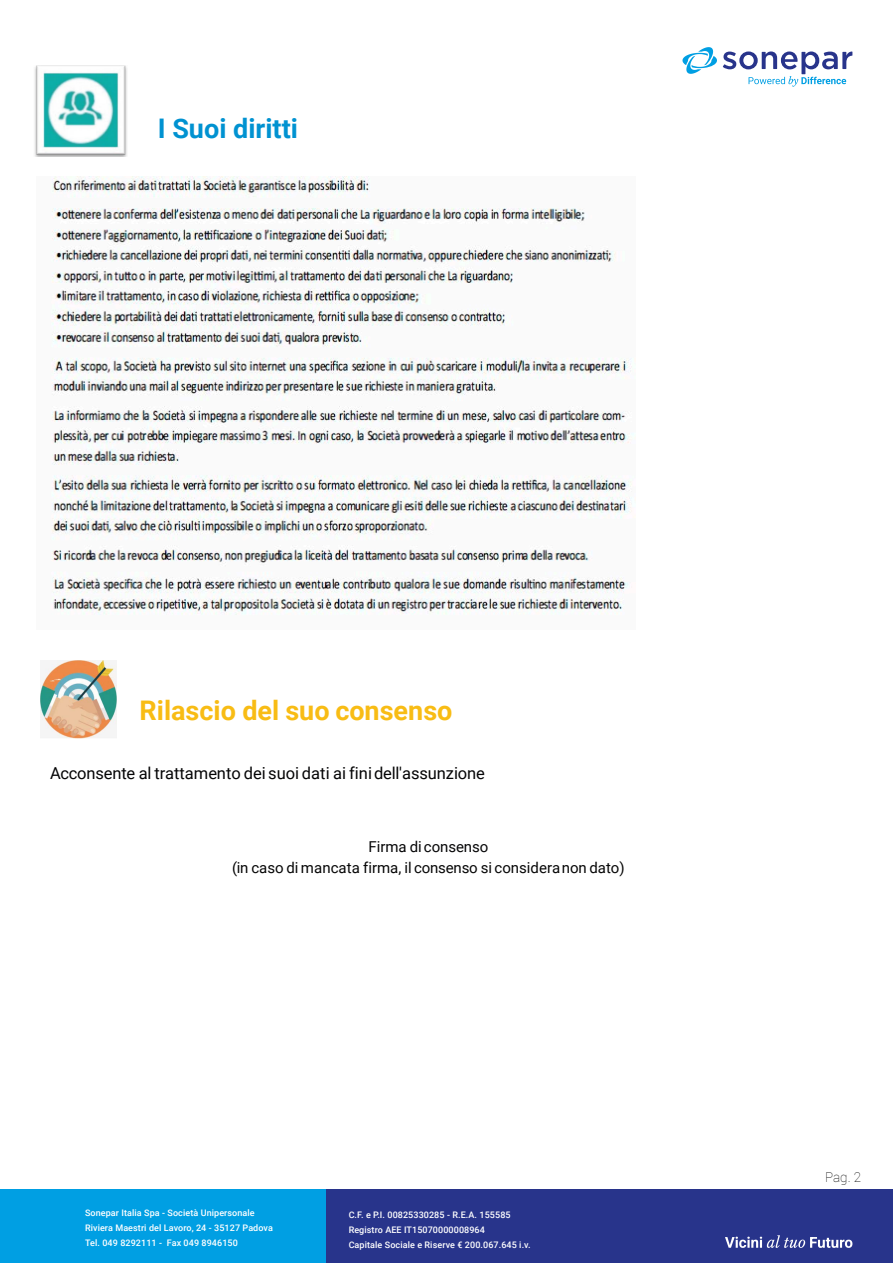
<style>
.page{position:relative;width:893px;height:1263px;background:#fff}
.page>*{position:absolute;margin:0;border:0;box-sizing:border-box;transform-origin:0 0}
.t1{font:700 27px "Roboto";color:#f8bc14}
.t2{font:700 27px "Roboto";color:#0092d1}
.t3{font:16.5px "Roboto";letter-spacing:-.005em;color:#050506}
.t4{font:15px "Roboto";color:#060606}
.t5{font:15px "Roboto";color:#050506}
.t6{font:100 13.5px "Roboto";color:#000}
.t7{font:500 9px/15px "Roboto";letter-spacing:.01em;color:#fff}
</style>
<div class="page">
<svg style="left:682px;top:47px;width:35px;height:27px"></svg>
<svg style="left:723px;top:51px;width:129px;height:36px"></svg>
<div style="left:0;top:1189px;width:326px;height:74px;background:#009fe3"></div>
<div style="left:326px;top:1189px;width:567px;height:74px;background:#28348b"></div>
<svg style="left:725px;top:1235px;width:127px;height:13px"></svg>
<img style="left:34px;top:66px;width:93px;height:91px">
<img style="left:52px;top:177px;width:582px;height:438px">
<img style="left:40px;top:661px;width:77px;height:77px">
<h1 class="t2" style="left:158px;top:109px;width:142px">I Suoi diritti</h1>
<h1 class="t1" style="left:140px;top:691px;width:314px">Rilascio del suo consenso</h1>
<h2 class="t3" style="left:50px;top:761px;width:436px">Acconsente al trattamento dei suoi dati ai fini dell'assunzione</h2>
<h3 class="t5" style="left:368px;top:836px;width:121px">Firma di consenso</h3>
<h3 class="t4" style="left:232px;top:857px;width:394px">(in caso di mancata firma, il consenso si considera non dato)</h3>
<p class="t7" style="left:85px;top:1204px;width:189px">Sonepar Italia Spa - Società Unipersonale<br>Riviera Maestri del Lavoro, 24 - 35127 Padova<br>Tel. 049 8292111 - Fax 049 8946150</p>
<p class="t7" style="left:349px;top:1207px;width:183px">C.F. e P.I. 00825330285 - R.E.A. 155585<br>Registro AEE IT15070000008964<br>Capitale Sociale e Riserve € 200.067.645 i.v.</p>
<h3 class="t6" style="left:825px;top:1168px;width:38px">Pag. 2</h3>
</div>
